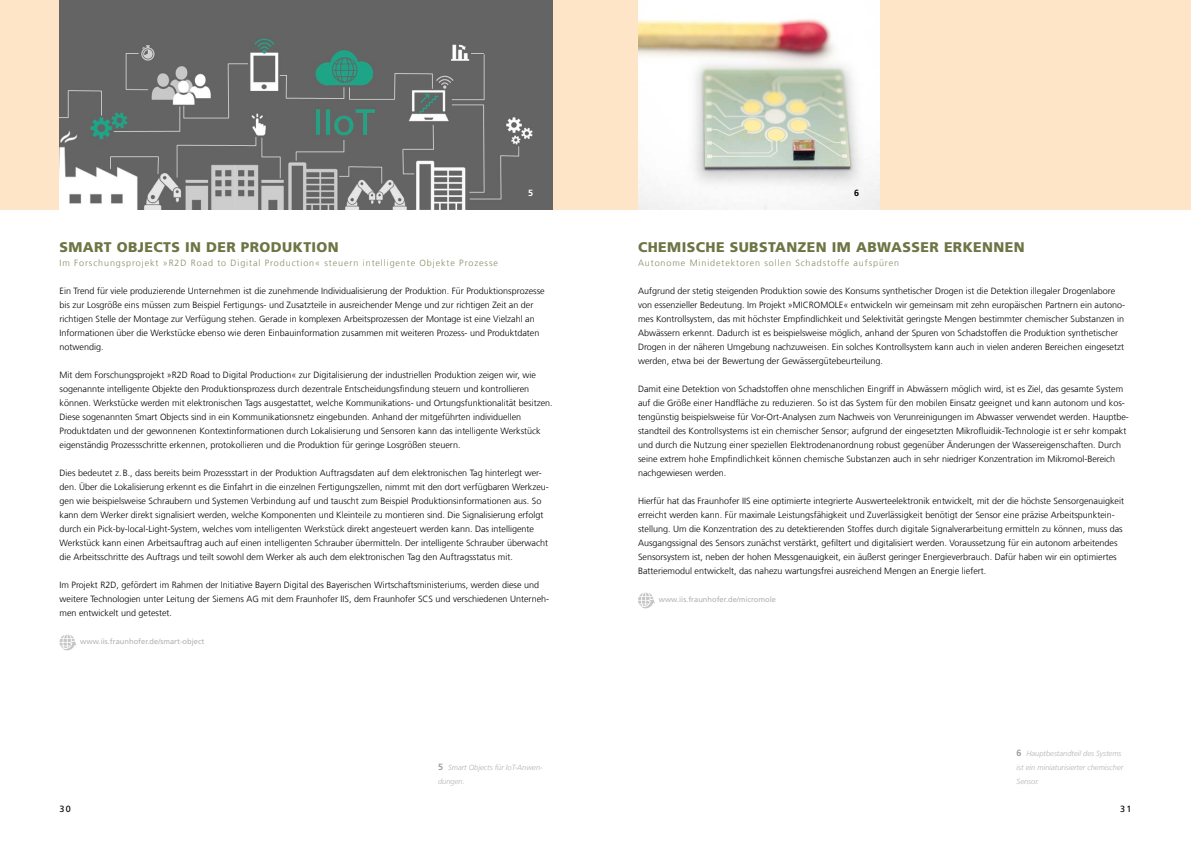
<style>
.page{position:relative;width:1191px;height:842px;background:#fff}
.page>*{position:absolute;margin:0;border:0;box-sizing:border-box;transform-origin:0 0}
.t1{font:900 14px "Frutiger LT Com";letter-spacing:.03em;color:#6c7544}
.t2{font:300 9px/14px "Frutiger LT Com";color:#000}
.t3{font:300 9px "Frutiger LT Com";letter-spacing:.1em;color:#888b62}
.t4{font:9px "Frutiger LT Com";color:#000}
.t5{font:700 9px "Frutiger LT Com";color:#fff}
.t6{font:700 9px "Frutiger LT Com";color:#000}
.t7{font:italic 300 7.5px/14px "Frutiger LT Com";color:#b3b2b2}
.t8{font:7.5px "Frutiger LT Com";color:#b3b2b2}
.s1{font-weight:700;font-style:normal;font-size:9px;color:#9d9d9c}
</style>
<div class="page">
<div style="left:0;top:0;width:1191px;height:210px;background:#fee5c8"></div>
<svg style="left:638px;top:592px;width:17px;height:17px"></svg>
<svg style="left:60px;top:634px;width:17px;height:17px"></svg>
<img style="left:638px;top:0;width:241px;height:210px">
<img style="left:60px;top:0;width:493px;height:210px">
<h1 class="t1" style="left:60px;top:239px;width:281px">SMART OBJECTS IN DER PRODUKTION</h1>
<p class="t3" style="left:60px;top:257px;width:440px">Im Forschungsprojekt »R2D Road to Digital Production« steuern intelligente Objekte Prozesse</p>
<p class="t5" style="left:528px;top:187px;width:7px">5</p>
<p class="t6" style="left:854px;top:187px;width:7px">6</p>
<h1 class="t1" style="left:638px;top:239px;width:388px">CHEMISCHE SUBSTANZEN IM ABWASSER ERKENNEN</h1>
<p class="t3" style="left:638px;top:257px;width:262px">Autonome Minidetektoren sollen Schadstoffe aufspüren</p>
<p class="t2" style="left:60px;top:284px;width:486px">Ein Trend für viele produzierende Unternehmen ist die zunehmende Individualisierung der Produktion. Für Produktionsprozesse bis zur Losgröße eins müssen zum Beispiel Fertigungs- und Zusatzteile in ausreichender Menge und zur richtigen Zeit an der richtigen Stelle der Montage zur Verfügung stehen. Gerade in komplexen Arbeitsprozessen der Montage ist eine Vielzahl an Informationen über die Werkstücke ebenso wie deren Einbauinformation zusammen mit weiteren Prozess- und Produktdaten notwendig.</p>
<p class="t2" style="left:60px;top:368px;width:495px">Mit dem Forschungsprojekt »R2D Road to Digital Production« zur Digitalisierung der industriellen Produktion zeigen wir, wie sogenannte intelligente Objekte den Produktionsprozess durch dezentrale Entscheidungsfindung steuern und kontrollieren können. Werkstücke werden mit elektronischen Tags ausgestattet, welche Kommunikations- und Ortungsfunktionalität besitzen.<br>Diese sogenannten Smart Objects sind in ein Kommunikationsnetz eingebunden. Anhand der mitgeführten individuellen Produktdaten und der gewonnenen Kontextinformationen durch Lokalisierung und Sensoren kann das intelligente Werkstück eigenständig Prozessschritte erkennen, protokollieren und die Produktion für geringe Losgrößen steuern.</p>
<p class="t2" style="left:60px;top:466px;width:491px">Dies bedeutet z.B., dass bereits beim Prozessstart in der Produktion Auftragsdaten auf dem elektronischen Tag hinterlegt wer&shy;den. Über die Lokalisierung erkennt es die Einfahrt in die einzelnen Fertigungszellen, nimmt mit den dort verfügbaren Werkzeu&shy;gen wie beispielsweise Schraubern und Systemen Verbindung auf und tauscht zum Beispiel Produktionsinformationen aus. So kann dem Werker direkt signalisiert werden, welche Komponenten und Kleinteile zu montieren sind. Die Signalisierung erfolgt durch ein Pick-by-local-Light-System, welches vom intelligenten Werkstück direkt angesteuert werden kann. Das intelligente Werkstück kann einen Arbeitsauftrag auch auf einen intelligenten Schrauber übermitteln. Der intelligente Schrauber überwacht die Arbeitsschritte des Auftrags und teilt sowohl dem Werker als auch dem elektronischen Tag den Auftragsstatus mit.</p>
<p class="t2" style="left:60px;top:578px;width:491px">Im Projekt R2D, gefördert im Rahmen der Initiative Bayern Digital des Bayerischen Wirtschaftsministeriums, werden diese und weitere Technologien unter Leitung der Siemens AG mit dem Fraunhofer IIS, dem Fraunhofer SCS und verschiedenen Unterneh&shy;men entwickelt und getestet.</p>
<p class="t8" style="left:80px;top:637px;width:125px">www.iis.fraunhofer.de/smart-object</p>
<p class="t7" style="left:438px;top:760px;width:106px"><span class="s1">5</span> Smart Objects für IoT-Anwen&shy;dungen.</p>
<p class="t2" style="left:638px;top:284px;width:488px">Aufgrund der stetig steigenden Produktion sowie des Konsums synthetischer Drogen ist die Detektion illegaler Drogenlabore von essenzieller Bedeutung. Im Projekt »MICROMOLE« entwickeln wir gemeinsam mit zehn europäischen Partnern ein autono&shy;mes Kontrollsystem, das mit höchster Empfindlichkeit und Selektivität geringste Mengen bestimmter chemischer Substanzen in Abwässern erkennt. Dadurch ist es beispielsweise möglich, anhand der Spuren von Schadstoffen die Produktion synthetischer Drogen in der näheren Umgebung nachzuweisen. Ein solches Kontrollsystem kann auch in vielen anderen Bereichen eingesetzt werden, etwa bei der Bewertung der Gewässergütebeurteilung.</p>
<p class="t2" style="left:638px;top:382px;width:492px">Damit eine Detektion von Schadstoffen ohne menschlichen Eingriff in Abwässern möglich wird, ist es Ziel, das gesamte System auf die Größe einer Handfläche zu reduzieren. So ist das System für den mobilen Einsatz geeignet und kann autonom und kos&shy;tengünstig beispielsweise für Vor-Ort-Analysen zum Nachweis von Verunreinigungen im Abwasser verwendet werden. Hauptbe&shy;standteil des Kontrollsystems ist ein chemischer Sensor; aufgrund der eingesetzten Mikrofluidik-Technologie ist er sehr kompakt und durch die Nutzung einer speziellen Elektrodenanordnung robust gegenüber Änderungen der Wassereigenschaften. Durch seine extrem hohe Empfindlichkeit können chemische Substanzen auch in sehr niedriger Konzentration im Mikromol-Bereich nachgewiesen werden.</p>
<p class="t2" style="left:638px;top:494px;width:487px">Hierfür hat das Fraunhofer IIS eine optimierte integrierte Auswerteelektronik entwickelt, mit der die höchste Sensorgenauigkeit erreicht werden kann. Für maximale Leistungsfähigkeit und Zuverlässigkeit benötigt der Sensor eine präzise Arbeitspunktein&shy;stellung. Um die Konzentration des zu detektierenden Stoffes durch digitale Signalverarbeitung ermitteln zu können, muss das Ausgangssignal des Sensors zunächst verstärkt, gefiltert und digitalisiert werden. Voraussetzung für ein autonom arbeitendes Sensorsystem ist, neben der hohen Messgenauigkeit, ein äußerst geringer Energieverbrauch. Dafür haben wir ein optimiertes Batteriemodul entwickelt, das nahezu wartungsfrei ausreichend Mengen an Energie liefert.</p>
<p class="t8" style="left:659px;top:595px;width:119px">www.iis.fraunhofer.de/micromole</p>
<p class="t7" style="left:1016px;top:746px;width:108px"><span class="s1">6</span> Hauptbestandteil des Systems ist ein miniaturisierter chemischer<br>Sensor.</p>
<p class="t4" style="left:60px;top:803px;width:13px">30</p>
<p class="t4" style="left:1120px;top:803px;width:13px">31</p>
</div>
